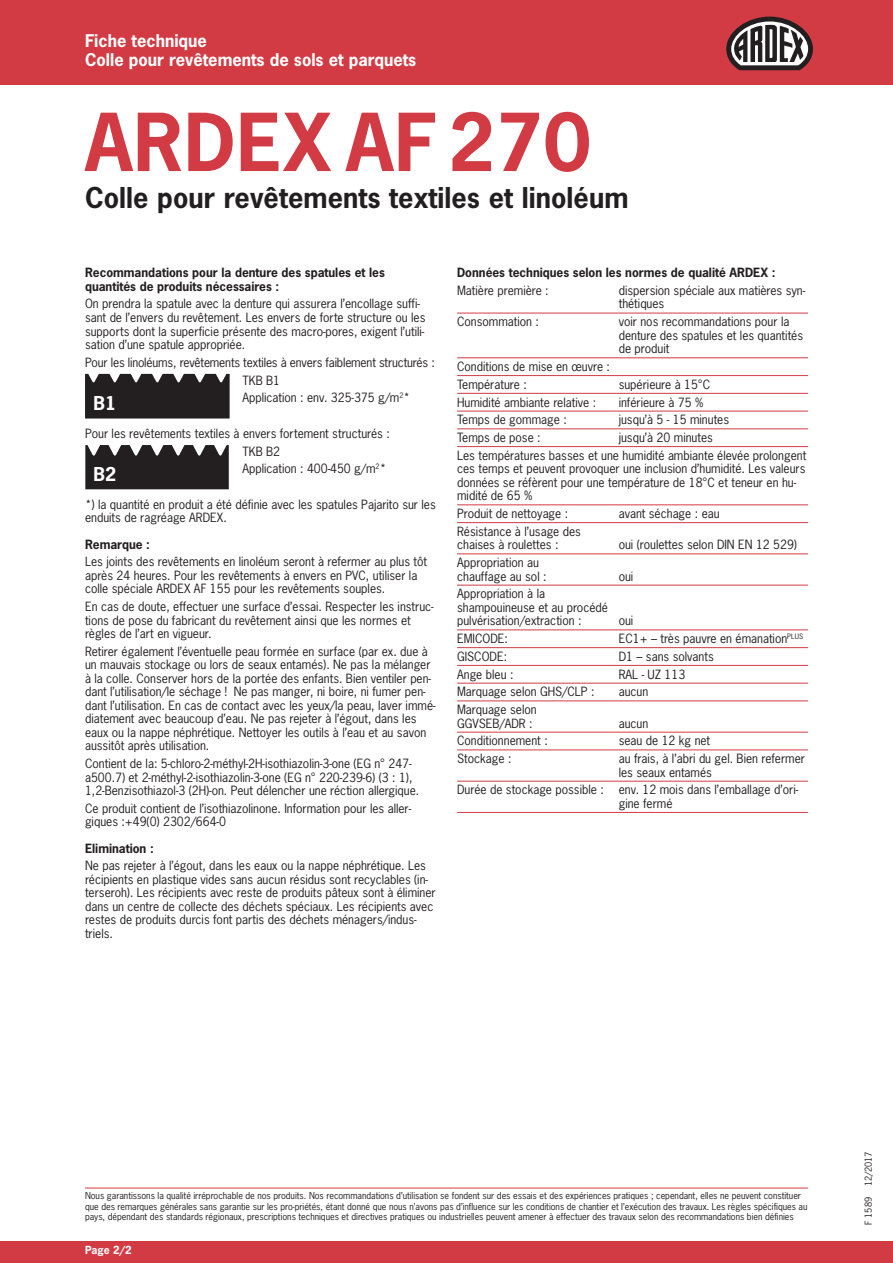
<style>
.page{position:relative;width:893px;height:1263px;background:#fff}
.page>*{position:absolute;margin:0;border:0;box-sizing:border-box;transform-origin:0 0}
.t1{font:700 75px "News Gothic Std";letter-spacing:.015em;color:#d33b44}
.t2{font:700 27px "News Gothic Std";letter-spacing:.005em;color:#231f20}
.t3{font:700 18px "News Gothic Std";color:#fff}
.t4{font:700 16.5px/19.5px "News Gothic Std";color:#fff}
.t5{font:12px/13.5px "News Gothic Std";color:#231f20}
.t6{font:700 12px/13.5px "News Gothic Std";color:#231f20}
.t7{font:700 10.5px "News Gothic Std";color:#fff}
.t8{font:9px/10.5px "News Gothic Std";color:#231f20}
</style>
<div class="page">
<div style="left:0;top:0;width:893px;height:85px;background:#d33b44"></div>
<div style="left:0;top:1242px;width:893px;height:21px;background:#d33b44"></div>
<svg style="left:85px;top:374px;width:145px;height:44px;background:#2f2b2c"></svg>
<svg style="left:85px;top:445px;width:144px;height:44px;background:#363233"></svg>
<hr style="left:457px;top:313px;width:351px;height:1px;background:#d33b44">
<hr style="left:457px;top:357px;width:351px;height:1px;background:#d33b44">
<hr style="left:457px;top:375px;width:351px;height:1px;background:#d33b44">
<hr style="left:457px;top:393px;width:351px;height:1px;background:#d33b44">
<hr style="left:457px;top:411px;width:351px;height:1px;background:#d33b44">
<hr style="left:457px;top:428px;width:351px;height:1px;background:#d33b44">
<hr style="left:457px;top:446px;width:351px;height:1px;background:#d33b44">
<hr style="left:457px;top:504px;width:351px;height:1px;background:#d33b44">
<hr style="left:457px;top:522px;width:351px;height:1px;background:#d33b44">
<hr style="left:457px;top:553px;width:351px;height:1px;background:#d33b44">
<hr style="left:457px;top:585px;width:351px;height:1px;background:#d33b44">
<hr style="left:457px;top:629px;width:351px;height:1px;background:#d33b44">
<hr style="left:457px;top:647px;width:351px;height:1px;background:#d33b44">
<hr style="left:457px;top:665px;width:351px;height:1px;background:#d33b44">
<hr style="left:457px;top:683px;width:351px;height:1px;background:#d33b44">
<hr style="left:457px;top:700px;width:351px;height:1px;background:#d33b44">
<hr style="left:457px;top:732px;width:351px;height:1px;background:#d33b44">
<hr style="left:457px;top:749px;width:351px;height:1px;background:#d33b44">
<hr style="left:457px;top:781px;width:351px;height:1px;background:#d33b44">
<hr style="left:457px;top:812px;width:351px;height:1px;background:#d33b44">
<svg style="left:726px;top:17px;width:87px;height:53px"></svg>
<hr style="left:85px;top:1188px;width:723px;height:1px;background:#d33b44">
<h3 class="t4" style="left:85px;top:31px;width:333px">Fiche technique<br>Colle pour revêtements de sols et parquets</h3>
<h1 class="t1" style="left:85px;top:93px;width:507px">ARDEX AF270</h1>
<h2 class="t2" style="left:85px;top:180px;width:545px">Colle pour revêtements textiles et linoléum</h2>
<p class="t6" style="left:85px;top:266px;width:301px">Recommandations pour la denture des spatules et les quantités de produits nécessaires :</p>
<p class="t5" style="left:85px;top:297px;width:342px">On prendra la spatule avec la denture qui assurera l’encollage suffi&shy;sant de l’envers du revêtement. Les envers de forte structure ou les supports dont la superficie présente des macro-pores, exigent l’utili&shy;sation d’une spatule appropriée.</p>
<p class="t5" style="left:85px;top:355px;width:351px">Pour les linoléums, revêtements textiles à envers faiblement structurés :</p>
<h3 class="t3" style="left:93px;top:391px;width:24px">B1</h3>
<p class="t5" style="left:242px;top:371px;width:169px;line-height:17.7px">TKB B1<br>Application : env. 325-375 g/m<sup>2</sup>*</p>
<p class="t5" style="left:85px;top:426px;width:306px">Pour les revêtements textiles à envers fortement structurés :</p>
<h3 class="t3" style="left:93px;top:462px;width:24px">B2</h3>
<p class="t5" style="left:242px;top:442px;width:145px;line-height:17.7px">TKB B2<br>Application : 400-450 g/m<sup>2</sup>*</p>
<p class="t5" style="left:85px;top:497px;width:352px">*) la quantité en produit a été définie avec les spatules Pajarito sur les enduits de ragréage ARDEX.</p>
<p class="t6" style="left:85px;top:537px;width:66px">Remarque :</p>
<p class="t5" style="left:85px;top:555px;width:344px">Les joints des revêtements en linoléum seront à refermer au plus tôt après 24 heures. Pour les revêtements à envers en PVC, utiliser la colle spéciale ARDEX AF 155 pour les revêtements souples.</p>
<p class="t5" style="left:85px;top:600px;width:350px">En cas de doute, effectuer une surface d’essai. Respecter les instruc&shy;tions de pose du fabricant du revêtement ainsi que les normes et règles de l’art en vigueur.</p>
<p class="t5" style="left:85px;top:644px;width:352px">Retirer également l’éventuelle peau formée en surface (par ex. due à un mauvais stockage ou lors de seaux entamés). Ne pas la mélanger à la colle. Conserver hors de la portée des enfants. Bien ventiler pen&shy;dant l’utilisation/le séchage ! Ne pas manger, ni boire, ni fumer pen&shy;dant l’utilisation. En cas de contact avec les yeux/la peau, laver immé&shy;diatement avec beaucoup d’eau. Ne pas rejeter à l’égout, dans les eaux ou la nappe néphrétique. Nettoyer les outils à l’eau et au savon aussitôt après utilisation.</p>
<p class="t5" style="left:85px;top:757px;width:336px">Contient de la: 5-chloro-2-méthyl-2H-isothiazolin-3-one (EG n° 247- a500.7) et 2-méthyl-2-isothiazolin-3-one (EG n° 220-239-6) (3 : 1),<br>1,2-Benzisothiazol-3 (2H)-on. Peut délencher une réction allergique.</p>
<p class="t5" style="left:85px;top:801px;width:328px">Ce produit contient de l’isothiazolinone. Information pour les aller&shy;giques :+49(0) 2302/664-0</p>
<p class="t6" style="left:85px;top:841px;width:70px">Elimination :</p>
<p class="t5" style="left:85px;top:859px;width:352px">Ne pas rejeter à l’égout, dans les eaux ou la nappe néphrétique. Les récipients en plastique vides sans aucun résidus sont recyclables (in&shy;terseroh). Les récipients avec reste de produits pâteux sont à éliminer dans un centre de collecte des déchets spéciaux. Les récipients avec restes de produits durcis font partis des déchets ménagers/indus&shy;triels.</p>
<p class="t6" style="left:457px;top:266px;width:320px">Données techniques selon les normes de qualité ARDEX :</p>
<p class="t5" style="left:457px;top:284px;width:93px">Matière première :</p>
<p class="t5" style="left:619px;top:284px;width:188px">dispersion spéciale aux matières syn&shy;thétiques</p>
<p class="t5" style="left:457px;top:315px;width:83px">Consommation :</p>
<p class="t5" style="left:619px;top:315px;width:186px">voir nos recommandations pour la denture des spatules et les quantités de produit</p>
<p class="t5" style="left:457px;top:357px;width:154px;line-height:17.7px">Conditions de mise en œuvre :<br>Température :</p>
<p class="t5" style="left:619px;top:377px;width:93px">supérieure à 15°C</p>
<p class="t5" style="left:457px;top:395px;width:141px">Humidité ambiante relative :</p>
<p class="t5" style="left:619px;top:395px;width:86px">inférieure à 75 %</p>
<p class="t5" style="left:457px;top:413px;width:111px">Temps de gommage :</p>
<p class="t5" style="left:619px;top:413px;width:112px">jusqu’à 5 - 15 minutes</p>
<p class="t5" style="left:457px;top:431px;width:85px">Temps de pose :</p>
<p class="t5" style="left:457px;top:428px;width:351px;line-height:17.7px;text-indent:162px">jusqu’à 20 minutes<br>Les températures basses et une humidité ambiante élevée prolongent</p>
<p class="t5" style="left:457px;top:462px;width:350px">ces temps et peuvent provoquer une inclusion d’humidité. Les valeurs données se réfèrent pour une température de 18°C et teneur en hu&shy;midité de 65 %</p>
<p class="t5" style="left:457px;top:507px;width:113px">Produit de nettoyage :</p>
<p class="t5" style="left:619px;top:507px;width:102px">avant séchage : eau</p>
<p class="t5" style="left:457px;top:524px;width:125px">Résistance à l’usage des chaises à roulettes :</p>
<p class="t5" style="left:619px;top:538px;width:180px">oui (roulettes selon DIN EN 12 529)</p>
<p class="t5" style="left:457px;top:556px;width:91px">Appropriation au chauffage au sol :</p>
<p class="t5" style="left:457px;top:587px;width:152px">Appropriation à la shampouineuse et au procédé pulvérisation/extraction :</p>
<p class="t5" style="left:619px;top:569px;width:16px">oui</p>
<p class="t5" style="left:619px;top:614px;width:16px">oui</p>
<p class="t5" style="left:457px;top:632px;width:52px">EMICODE:</p>
<p class="t5" style="left:619px;top:632px;width:186px">EC1+ – très pauvre en émanation<sup>PLUS</sup></p>
<p class="t5" style="left:457px;top:649px;width:52px">GISCODE:</p>
<p class="t5" style="left:619px;top:649px;width:97px">D1 – sans solvants</p>
<p class="t5" style="left:457px;top:667px;width:58px">Ange bleu :</p>
<p class="t5" style="left:619px;top:667px;width:68px">RAL - UZ 113</p>
<p class="t5" style="left:457px;top:685px;width:139px">Marquage selon GHS/CLP :</p>
<p class="t5" style="left:619px;top:685px;width:31px">aucun</p>
<p class="t5" style="left:457px;top:703px;width:81px">Marquage selon<br>GGVSEB/ADR :</p>
<p class="t5" style="left:619px;top:716px;width:31px">aucun</p>
<p class="t5" style="left:457px;top:734px;width:92px">Conditionnement :</p>
<p class="t5" style="left:619px;top:734px;width:93px">seau de 12 kg net</p>
<p class="t5" style="left:457px;top:752px;width:56px">Stockage :</p>
<p class="t5" style="left:619px;top:752px;width:188px">au frais, à l’abri du gel. Bien refermer les seaux entamés</p>
<p class="t5" style="left:619px;top:783px;width:181px;text-indent:-162px">Durée de stockage possible : env. 12 mois dans l’emballage d’ori&shy;gine fermé</p>
<p class="t8" style="left:85px;top:1191px;width:724px">Nous garantissons la qualité irréprochable de nos produits. Nos recommandations d’utilisation se fondent sur des essais et des expériences pratiques ; cependant, elles ne peuvent constituer que des remarques générales sans garantie sur les pro-priétés, étant donné que nous n’avons pas d’influence sur les conditions de chantier et l’exécution des travaux. Les règles spécifiques au pays, dépendant des standards régionaux, prescriptions techniques et directives pratiques ou industrielles peuvent amener à effectuer des travaux selon des recommandations bien définies</p>
<p class="t7" style="left:85px;top:1243px;width:48px">Page 2/2</p>
<p class="t8" style="left:863px;top:1225px;width:75px;rotate:-90deg">F 1589 12/2017</p>
</div>
